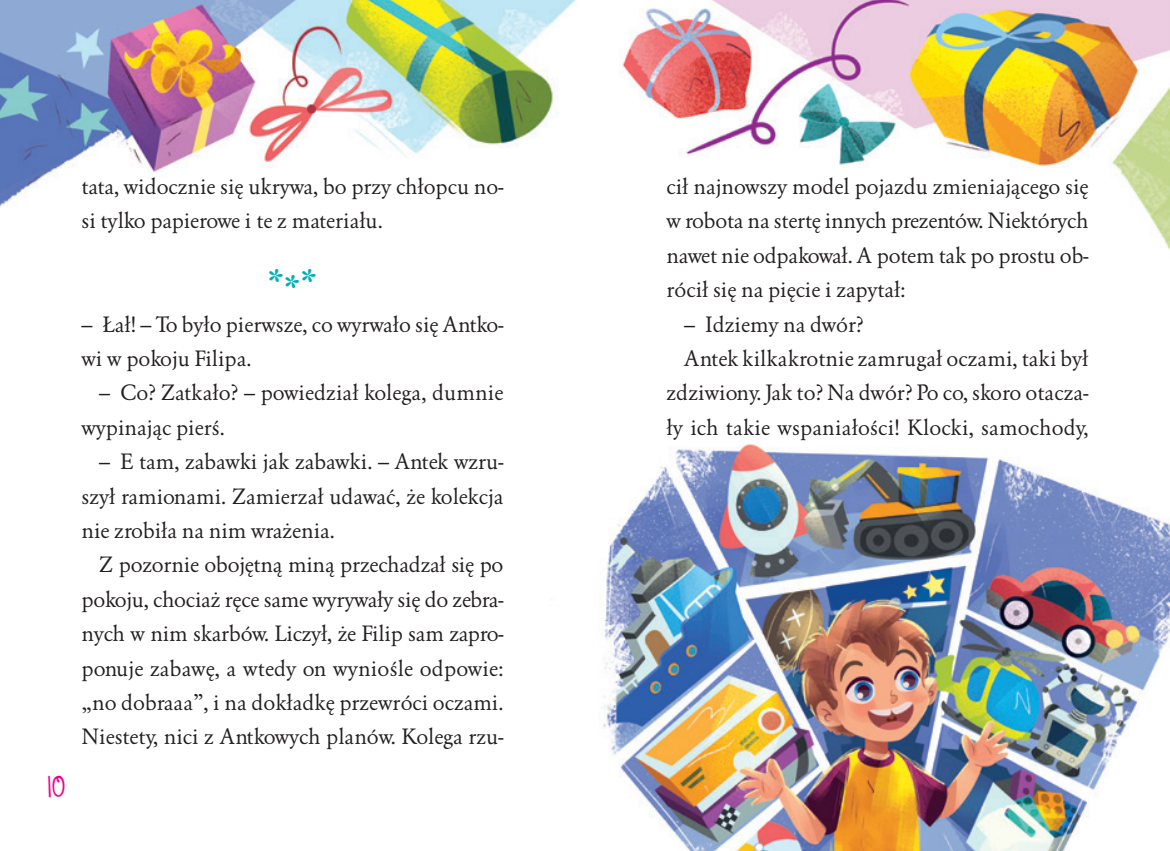
<style>
.page{position:relative;width:1170px;height:851px;background:#fff}
.page>*{position:absolute;margin:0;border:0;box-sizing:border-box;transform-origin:0 0}
.gwiazdki{font:700 33.75px "EFN Garamo OT";color:#00afb5}
.t1{font:27.5px "Beautiful Every Time";color:#ed028c}
.tekst{font:20px/34.4px "EFN Garamo OT";color:#231f20;text-align:justify}
._1_akapit{font:20px/34.4px "EFN Garamo OT";color:#231f20}
</style>
<div class="page">
<img style="left:0;top:0;width:1169px;height:249px">
<img style="left:603px;top:442px;width:566px;height:408px">
<h2 class="t1" style="left:47px;top:771px;width:20px">10</h2>
<p class="tekst" style="left:81px;top:169px;width:423px">tata, widocznie się ukrywa, bo przy chłopcu no&shy;si tylko papierowe i te z materiału.</p>
<p class="gwiazdki" style="left:268px;top:262px;width:51px">***</p>
<p class="_1_akapit" style="left:81px;top:307px;width:423px">– Łał! – To było pierwsze, co wyrwało się Antko&shy;wi w pokoju Filipa.</p>
<p class="tekst" style="left:81px;top:375px;width:423px;text-indent:18px">– Co? Zatkało? – powiedział kolega, dumnie wypinając pierś.</p>
<p class="tekst" style="left:81px;top:444px;width:423px;text-indent:18px">– E tam, zabawki jak zabawki. – Antek wzru&shy;szył ramionami. Zamierzał udawać, że kolekcja nie zrobiła na nim wrażenia.</p>
<p class="tekst" style="left:81px;top:547px;width:423px;text-indent:18px">Z pozornie obojętną miną przechadzał się po pokoju, chociaż ręce same wyrywały się do zebra&shy;nych w nim skarbów. Liczył, że Filip sam zapro&shy;ponuje zabawę, a wtedy on wyniośle odpowie: „no dobraaa”, i na dokładkę przewróci oczami.<br>Niestety, nici z Antkowych planów. Kolega rzu-</p>
<p class="tekst" style="left:666px;top:169px;width:423px">cił najnowszy model pojazdu zmieniającego się w robota na stertę innych prezentów. Niektórych nawet nie odpakował. A potem tak po prostu ob&shy;rócił się na pięcie i zapytał:</p>
<p class="tekst" style="left:684px;top:307px;width:181px">– Idziemy na dwór?</p>
<p class="tekst" style="left:666px;top:341px;width:423px;text-indent:18px">Antek kilkakrotnie zamrugał oczami, taki był zdziwiony. Jak to? Na dwór? Po co, skoro otacza&shy;ły ich takie wspaniałości! Klocki, samochody,</p>
</div>
